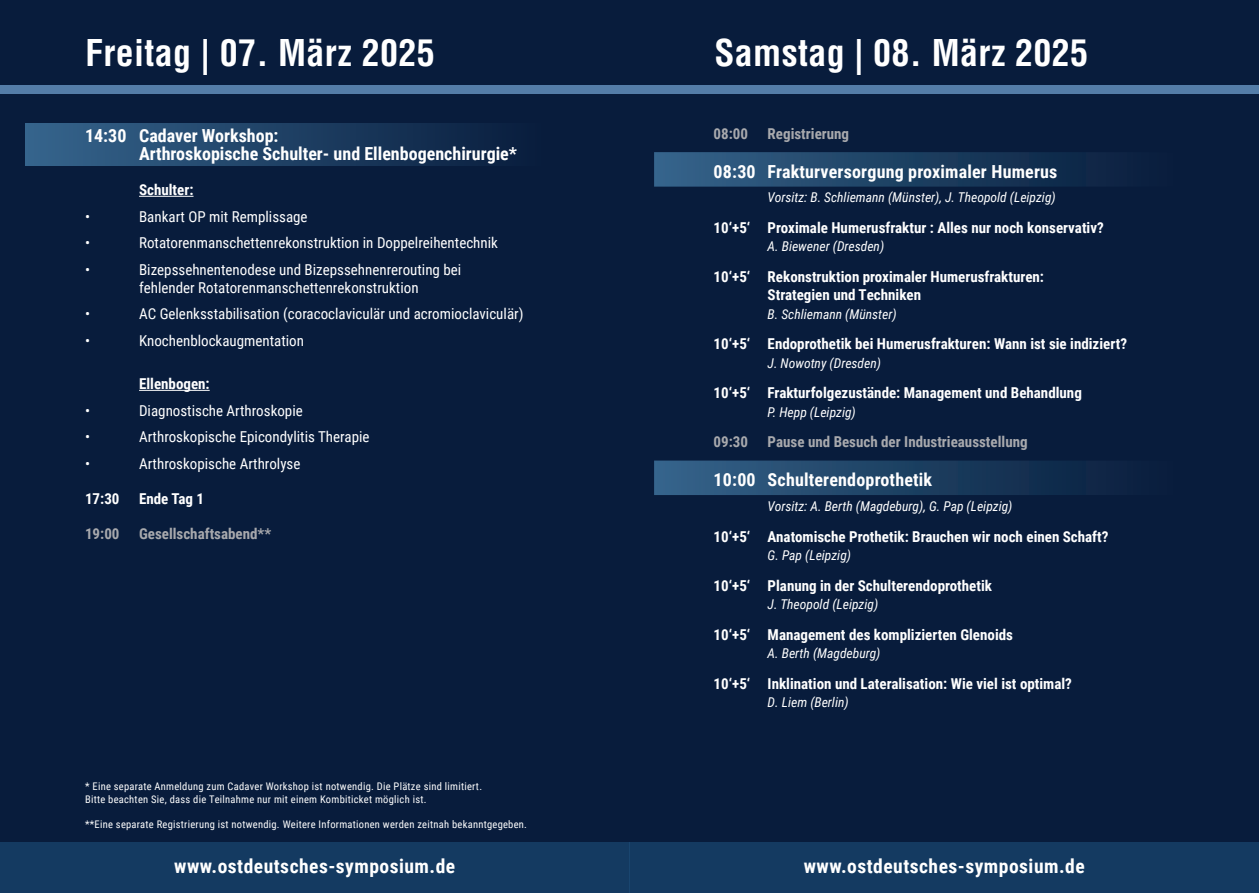
<style>
.page{position:relative;width:1259px;height:893px;background:#081c3c}
.page>*{position:absolute;margin:0;border:0;box-sizing:border-box;transform-origin:0 0}
.Subline_Datum{font:700 condensed 36px "Helvetica LT Std";letter-spacing:.01em;color:#fff}
.t1{font:700 19.5px "Roboto Condensed";letter-spacing:.025em;color:#fff}
.vortrag{font:700 18px/18px "Roboto Condensed";color:#fff}
.Session{font:700 18px "Roboto Condensed";letter-spacing:.01em;color:#fff}
.vortrag-2{font:700 15px/18px "Roboto Condensed";color:#fff}
.vortrag-3{font:15px/18px "Roboto Condensed";color:#fff}
.Pause{font:700 15px "Roboto Condensed";color:#a8a9ad}
.Pause-2{font:700 15px "Roboto Condensed";color:#fff}
.referent{font:italic 13.5px "Roboto Condensed";color:#fff}
.Vorsitz{font:italic 13.5px "Roboto Condensed";color:#fff}
.webadresse_v2{font:10.5px/12.6px "Roboto Condensed";letter-spacing:.025em;color:#fff}
</style>
<div class="page">
<div style="left:0;top:85px;width:1259px;height:9px;background:#547da8"></div>
<div style="left:0;top:842px;width:629px;height:51px;background:#143a61"></div>
<div style="left:629px;top:842px;width:630px;height:51px;background:#143a61"></div>
<div style="left:26px;top:123px;width:518px;height:43px;background:linear-gradient(to right,#36648d,#081c3c)"></div>
<hr style="left:139px;top:196px;width:54px;height:1px;background:#fff">
<hr style="left:139px;top:390px;width:71px;height:1px;background:#fff">
<div style="left:654px;top:152px;width:519px;height:35px;background:linear-gradient(to right,#34638a,#071b3a)"></div>
<div style="left:654px;top:461px;width:519px;height:34px;background:linear-gradient(to right,#34638a,#071b3a)"></div>
<p class="Subline_Datum" style="left:85px;top:30px;width:351px">Freitag | 07. März 2025</p>
<p class="vortrag" style="left:139px;top:126px;width:379px;text-indent:-54px">14:30 Cadaver Workshop:<br>Arthroskopische Schulter- und Ellenbogenchirurgie*</p>
<p class="vortrag-2" style="left:139px;top:180px;width:56px">Schulter:</p>
<p class="vortrag-3" style="left:85px;top:207px;width:7px">•</p>
<p class="vortrag-3" style="left:139px;top:207px;width:170px">Bankart OP mit Remplissage</p>
<p class="vortrag-3" style="left:85px;top:233px;width:7px">•</p>
<p class="vortrag-3" style="left:139px;top:233px;width:360px">Rotatorenmanschettenrekonstruktion in Doppelreihentechnik</p>
<p class="vortrag-3" style="left:85px;top:260px;width:7px">•</p>
<p class="vortrag-3" style="left:139px;top:260px;width:324px">Bizepssehnentenodese und Bizepssehnenrerouting bei fehlender Rotatorenmanschettenrekonstruktion</p>
<p class="vortrag-3" style="left:85px;top:304px;width:7px">•</p>
<p class="vortrag-3" style="left:139px;top:304px;width:386px">AC Gelenksstabilisation (coracoclaviculär und acromioclaviculär)</p>
<p class="vortrag-3" style="left:85px;top:331px;width:7px">•</p>
<p class="vortrag-3" style="left:139px;top:331px;width:166px">Knochenblockaugmentation</p>
<p class="vortrag-2" style="left:139px;top:374px;width:72px">Ellenbogen:</p>
<p class="vortrag-3" style="left:85px;top:401px;width:7px">•</p>
<p class="vortrag-3" style="left:139px;top:401px;width:165px">Diagnostische Arthroskopie</p>
<p class="vortrag-3" style="left:85px;top:427px;width:7px">•</p>
<p class="vortrag-3" style="left:139px;top:427px;width:232px">Arthroskopische Epicondylitis Therapie</p>
<p class="vortrag-3" style="left:85px;top:454px;width:7px">•</p>
<p class="vortrag-3" style="left:139px;top:454px;width:163px">Arthroskopische Arthrolyse</p>
<p class="Pause-2" style="left:85px;top:488px;width:36px">17:30</p>
<p class="Pause-2" style="left:139px;top:488px;width:66px">Ende Tag 1</p>
<p class="Pause" style="left:85px;top:523px;width:36px">19:00</p>
<p class="Pause" style="left:139px;top:523px;width:134px">Gesellschaftsabend**</p>
<p class="webadresse_v2" style="left:85px;top:780px;width:398px">* Eine separate Anmeldung zum Cadaver Workshop ist notwendig. Die Plätze sind limitiert.<br>Bitte beachten Sie, dass die Teilnahme nur mit einem Kombiticket möglich ist.</p>
<p class="webadresse_v2" style="left:85px;top:818px;width:443px">**Eine separate Registrierung ist notwendig. Weitere Informationen werden zeitnah bekanntgegeben.</p>
<h1 class="Subline_Datum" style="left:714px;top:30px;width:375px">Samstag | 08. März 2025</h1>
<p class="Pause" style="left:713px;top:123px;width:36px">08:00</p>
<p class="Pause" style="left:767px;top:123px;width:83px">Registrierung</p>
<p class="Session" style="left:713px;top:159px;width:345px">08:30 Frakturversorgung proximaler Humerus</p>
<p class="Vorsitz" style="left:767px;top:188px;width:290px">Vorsitz: B. Schliemann (Münster), J. Theopold (Leipzig)</p>
<p class="vortrag-2" style="left:713px;top:218px;width:392px">10‘+5‘ Proximale Humerusfraktur : Alles nur noch konservativ?</p>
<p class="referent" style="left:767px;top:237px;width:118px">A. Biewener (Dresden)</p>
<p class="vortrag-2" style="left:767px;top:267px;width:278px;text-indent:-54px">10‘+5‘ Rekonstruktion proximaler Humerusfrakturen:<br>Strategien und Techniken</p>
<p class="referent" style="left:767px;top:304px;width:130px">B. Schliemann (Münster)</p>
<p class="vortrag-2" style="left:713px;top:334px;width:415px">10‘+5‘ Endoprothetik bei Humerusfrakturen: Wann ist sie indiziert?</p>
<p class="referent" style="left:767px;top:353px;width:115px">J. Nowotny (Dresden)</p>
<p class="vortrag-2" style="left:713px;top:383px;width:370px">10‘+5‘ Frakturfolgezustände: Management und Behandlung</p>
<p class="referent" style="left:767px;top:402px;width:90px">P. Hepp (Leipzig)</p>
<p class="Pause" style="left:713px;top:432px;width:36px">09:30</p>
<p class="Pause" style="left:767px;top:432px;width:261px">Pause und Besuch der Industrieausstellung</p>
<p class="Session" style="left:713px;top:467px;width:220px">10:00 Schulterendoprothetik</p>
<p class="Vorsitz" style="left:767px;top:496px;width:246px">Vorsitz: A. Berth (Magdeburg), G. Pap (Leipzig)</p>
<p class="vortrag-2" style="left:713px;top:527px;width:396px">10‘+5‘ Anatomische Prothetik: Brauchen wir noch einen Schaft?</p>
<p class="referent" style="left:767px;top:546px;width:85px">G. Pap (Leipzig)</p>
<p class="vortrag-2" style="left:713px;top:576px;width:280px">10‘+5‘ Planung in der Schulterendoprothetik</p>
<p class="referent" style="left:767px;top:595px;width:112px">J. Theopold (Leipzig)</p>
<p class="vortrag-2" style="left:713px;top:625px;width:301px">10‘+5‘ Management des komplizierten Glenoids</p>
<p class="referent" style="left:767px;top:644px;width:114px">A. Berth (Magdeburg)</p>
<p class="vortrag-2" style="left:713px;top:674px;width:360px">10‘+5‘ Inklination und Lateralisation: Wie viel ist optimal?</p>
<p class="referent" style="left:767px;top:693px;width:83px">D. Liem (Berlin)</p>
<h2 class="t1" style="left:174px;top:852px;width:282px">www.ostdeutsches-symposium.de</h2>
<h2 class="t1" style="left:804px;top:852px;width:282px">www.ostdeutsches-symposium.de</h2>
</div>
